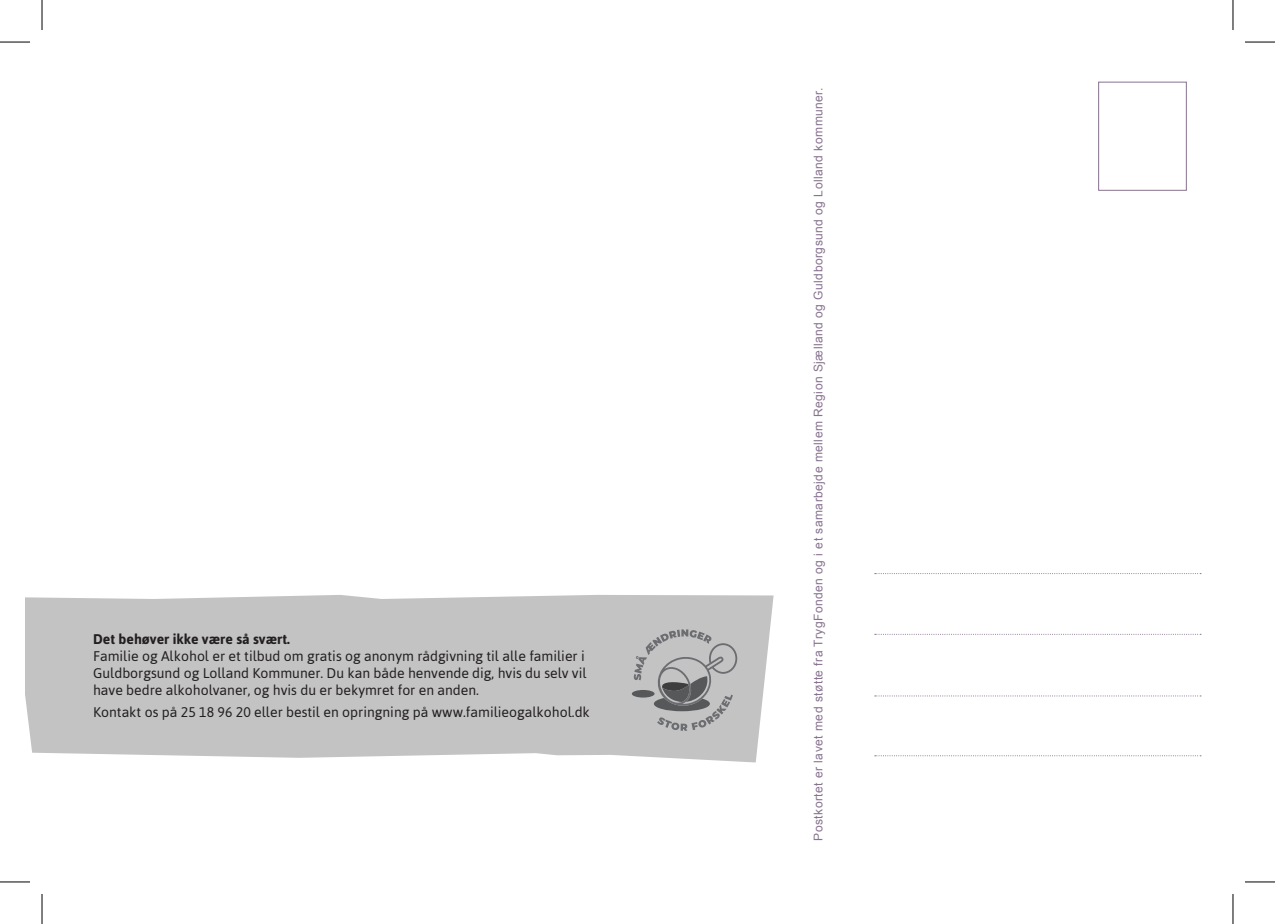
<style>
.page{position:relative;width:1275px;height:924px;background:#fff}
.page>*{position:absolute;margin:0;border:0;box-sizing:border-box;transform-origin:0 0}
.t1{font:14px/16.8px "Asap";color:#231f20}
.t2{font:700 14px "Asap";color:#231f20}
.t3{font:12px "Arial";letter-spacing:.04em;color:#87728f}
</style>
<div class="page">
<div style="left:25px;top:595px;width:748px;height:167px;background:#c3c3c4"></div>
<svg style="left:634px;top:629px;width:103px;height:101px"></svg>
<svg style="left:874px;top:573px;width:327px;height:1px"></svg>
<svg style="left:875px;top:633px;width:326px;height:1px"></svg>
<svg style="left:874px;top:695px;width:327px;height:1px"></svg>
<svg style="left:874px;top:755px;width:327px;height:1px"></svg>
<div style="left:1098px;top:82px;width:88px;height:109px;border:1px solid #87728f"></div>
<hr style="left:0;top:42px;width:30px;height:1px;background:#000">
<hr style="left:1245px;top:42px;width:30px;height:1px;background:#000">
<hr style="left:0;top:881px;width:30px;height:1px;background:#000">
<hr style="left:1245px;top:881px;width:30px;height:1px;background:#000">
<hr style="left:42px;top:0;width:1px;height:30px;background:#000">
<hr style="left:42px;top:893px;width:1px;height:30px;background:#000">
<hr style="left:1232px;top:0;width:1px;height:30px;background:#000">
<hr style="left:1232px;top:893px;width:1px;height:30px;background:#000">
<p class="t2" style="left:93px;top:630px;width:198px">Det behøver ikke være så svært.</p>
<p class="t1" style="left:93px;top:647px;width:495px">Familie og Alkohol er et tilbud om gratis og anonym rådgivning til alle familier i<br>Guldborgsund og Lolland Kommuner. Du kan både henvende dig, hvis du selv vil have bedre alkoholvaner, og hvis du er bekymret for en anden.</p>
<p class="t1" style="left:93px;top:703px;width:498px">Kontakt os på 25 18 96 20 eller bestil en opringning på www.familieogalkohol.dk</p>
<p class="t3" style="left:810px;top:840px;width:754px;rotate:-90deg">Postkortet er lavet med støtte fra TrygFonden og i et samarbejde mellem Region Sjælland og Guldborgsund og Lolland kommuner.</p>
</div>
